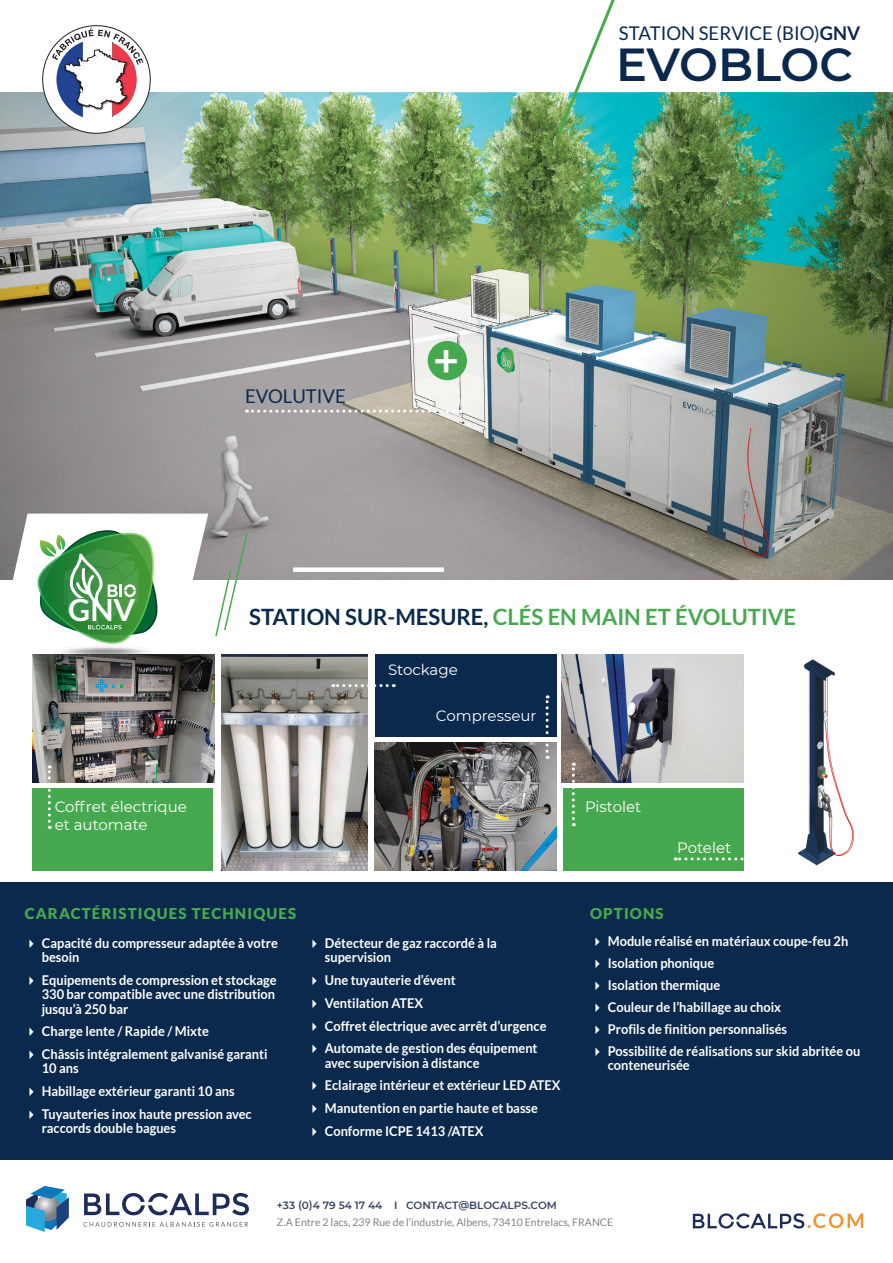
<style>
.page{position:relative;width:893px;height:1263px;background:#fff}
.page>*{position:absolute;margin:0;border:0;box-sizing:border-box;transform-origin:0 0}
.t1{font:600 46.2px "Montserrat";letter-spacing:-.005em;color:#0b294c}
.t2{font:700 45px "Lato";color:#fff}
.t3{font:700 30.6px "Lato";color:#fff}
.t4{font:700 22.5px "Lato";color:#47a94f}
.t5{font:18.9px "Lato";color:#0b294c}
.t6{font:15px "Montserrat";color:#fff}
.t7{font:900 15px "Lato";letter-spacing:.075em;color:#47a94f}
.t8{font:700 13.5px/14.2px "Lato";color:#fff;scale:.95 1}
.t9{font:10.5px "Lato";color:#808285}
.t10{font:600 10.5px "Montserrat";color:#364563}
.s1{font-weight:700}
.s2{color:#0b294c}
</style>
<div class="page">
<img style="left:0;top:92px;width:893px;height:487px">
<div style="left:43px;top:26px;width:107px;height:107px;background:#fff;border-radius:50%"></div>
<svg style="left:52px;top:28px;width:91px;height:92px"></svg>
<div style="left:0;top:882px;width:893px;height:277px;background:#0b294c"></div>
<svg style="left:554px;top:0;width:73px;height:139px"></svg>
<svg style="left:83px;top:1222px;width:165px;height:5px"></svg>
<svg style="left:26px;top:1186px;width:43px;height:46px"></svg>
<svg style="left:84px;top:1193px;width:165px;height:22px"></svg>
<svg style="left:693px;top:1213px;width:170px;height:15px"></svg>
<img style="left:33px;top:655px;width:181px;height:128px">
<img style="left:221px;top:655px;width:146px;height:215px">
<img style="left:798px;top:659px;width:57px;height:207px">
<img style="left:375px;top:743px;width:181px;height:127px">
<img style="left:562px;top:655px;width:181px;height:128px">
<div style="left:375px;top:655px;width:181px;height:82px;background:#0b294c"></div>
<div style="left:33px;top:788px;width:180px;height:83px;background:#47a94f"></div>
<div style="left:563px;top:788px;width:181px;height:83px;background:#47a94f"></div>
<div style="left:293px;top:567px;width:151px;height:5px;background:#fff"></div>
<svg style="left:247px;top:410px;width:214px;height:3px"></svg>
<svg style="left:48px;top:765px;width:3px;height:64px"></svg>
<svg style="left:572px;top:763px;width:3px;height:63px"></svg>
<svg style="left:333px;top:684px;width:54px;height:3px"></svg>
<svg style="left:675px;top:857px;width:69px;height:3px"></svg>
<svg style="left:546px;top:695px;width:3px;height:64px"></svg>
<svg style="left:214px;top:532px;width:35px;height:105px"></svg>
<div style="left:428px;top:341px;width:39px;height:39px;background:#47a94f;border-radius:50%"></div>
<svg style="left:0;top:514px;width:208px;height:191px"></svg>
<p class="t5" style="left:619px;top:23px;width:243px">STATION SERVICE (BIO)<span class="s1">GNV</span></p>
<p class="t1" style="left:616px;top:32px;width:238px">EVOBLOC</p>
<p class="t5" style="left:245px;top:385px;width:102px">EVOLUTIVE</p>
<p class="t2" style="left:434px;top:334px;width:27px">+</p>
<p class="t3" style="left:68px;top:592px;width:69px">GNV</p>
<p class="t6" style="left:55px;top:796px;width:134px">Coffret électrique</p>
<p class="t6" style="left:55px;top:814px;width:94px">et automate</p>
<p class="t4" style="left:249px;top:604px;width:548px"><span class="s2">STATION SUR-MESURE,</span> CLÉS EN MAIN ET ÉVOLUTIVE</p>
<p class="t6" style="left:388px;top:659px;width:71px">Stockage</p>
<p class="t6" style="left:436px;top:705px;width:102px">Compresseur</p>
<p class="t6" style="left:585px;top:796px;width:58px">Pistolet</p>
<p class="t6" style="left:677px;top:837px;width:56px">Potelet</p>
<p class="t7" style="left:25px;top:905px;width:273px">CARACTÉRISTIQUES TECHNIQUES</p>
<p class="t7" style="left:590px;top:905px;width:75px">OPTIONS</p>
<p class="t8" style="left:42px;top:936px;width:250px">Capacité du compresseur adaptée à votre besoin</p>
<p class="t8" style="left:42px;top:973px;width:249px;text-align:justify">Equipements de compression et stockage 330 bar compatible avec une distribution jusqu’à 250 bar</p>
<p class="t8" style="left:42px;top:1024px;width:177px">Charge lente / Rapide / Mixte</p>
<p class="t8" style="left:42px;top:1047px;width:239px">Châssis intégralement galvanisé garanti<br>10 ans</p>
<p class="t8" style="left:42px;top:1084px;width:204px">Habillage extérieur garanti 10 ans</p>
<p class="t8" style="left:42px;top:1107px;width:222px">Tuyauteries inox haute pression avec raccords double bagues</p>
<p class="t8" style="left:325px;top:936px;width:183px">Détecteur de gaz raccordé à la supervision</p>
<p class="t8" style="left:325px;top:973px;width:139px">Une tuyauterie d’évent</p>
<p class="t8" style="left:325px;top:996px;width:105px">Ventilation ATEX</p>
<p class="t8" style="left:325px;top:1018px;width:235px">Coffret électrique avec arrêt d’urgence</p>
<p class="t8" style="left:325px;top:1041px;width:225px">Automate de gestion des équipement avec supervision à distance</p>
<p class="t8" style="left:325px;top:1078px;width:250px">Eclairage intérieur et extérieur LED ATEX</p>
<p class="t8" style="left:325px;top:1101px;width:226px">Manutention en partie haute et basse</p>
<p class="t8" style="left:325px;top:1124px;width:169px">Conforme ICPE 1413 /ATEX</p>
<p class="t10" style="left:277px;top:1198px;width:281px">+33 (0)4 79 54 17 44 I CONTACT@BLOCALPS.COM</p>
<p class="t8" style="left:608px;top:934px;width:255px">Module réalisé en matériaux coupe-feu 2h</p>
<p class="t8" style="left:608px;top:956px;width:114px">Isolation phonique</p>
<p class="t8" style="left:608px;top:978px;width:120px">Isolation thermique</p>
<p class="t8" style="left:608px;top:1000px;width:184px">Couleur de l’habillage au choix</p>
<p class="t8" style="left:608px;top:1022px;width:190px">Profils de finition personnalisés</p>
<p class="t8" style="left:608px;top:1044px;width:267px;line-height:13.5px">Possibilité de réalisations sur skid abritée ou conteneurisée</p>
<p class="t9" style="left:277px;top:1216px;width:338px">Z.A Entre 2 lacs, 239 Rue de l’industrie, Albens, 73410 Entrelacs, FRANCE</p>
</div>
